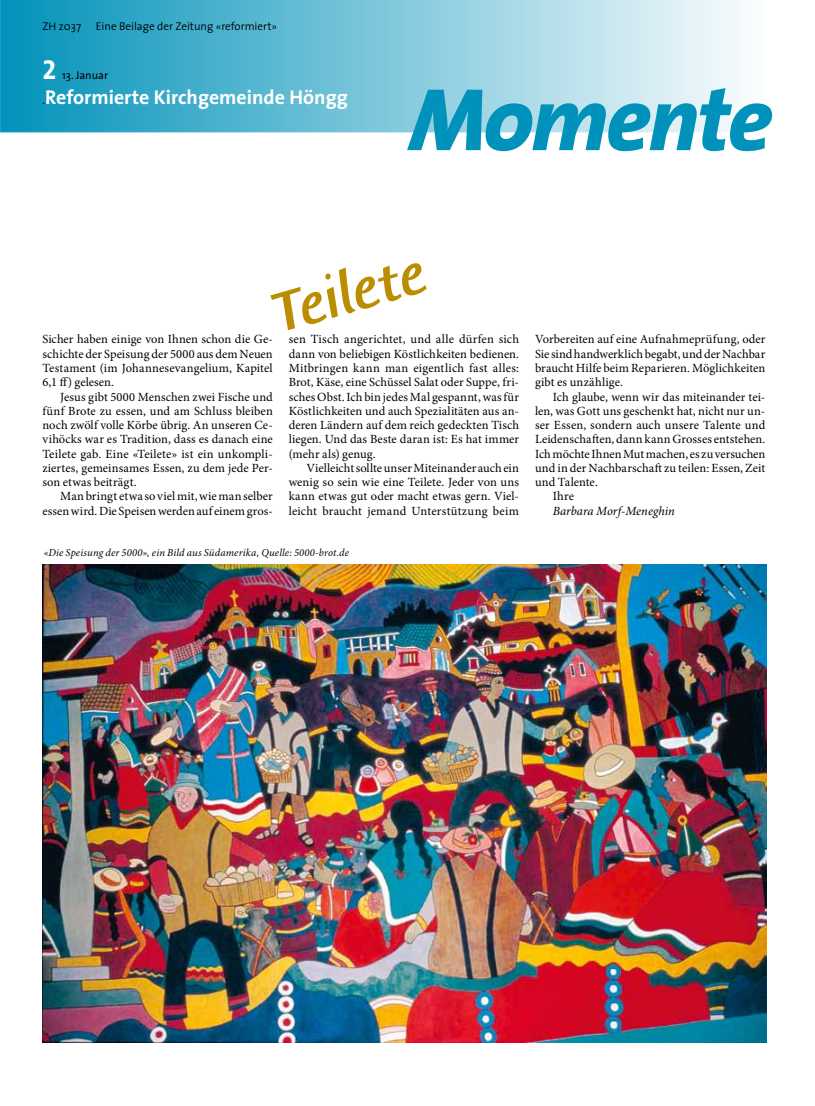
<style>
.page{position:relative;width:815px;height:1106px;background:#fff}
.page>*{position:absolute;margin:0;border:0;box-sizing:border-box;transform-origin:0 0}
.t1{font:italic 800 92px "The Sans";letter-spacing:-.03em;color:#0092ba}
.t2{font:italic 500 60px "Humana Sans ITC";color:#bb8d00}
.t3{font:27.5px "The Sans Bold Caps";color:#fff}
.t4{font:700 20px "The Sans";color:#fff}
.t5{font:12.5px/14.2px "Minion Pro";letter-spacing:.005em;color:#000;text-align:justify}
.t6{font:italic 12.5px "Minion Pro";letter-spacing:.005em;color:#000}
.t7{font:300 11.25px "The Sans";color:#000}
.t8{font:11.25px "The Sans";color:#000}
.t9{font:italic 10.62px "Minion Pro";letter-spacing:.015em;color:#000}
.s1{font-weight:400;font-size:11.25px;color:#000}
.s2{font-size:89.5px}
</style>
<div class="page">
<svg style="left:0;top:0;width:741px;height:132px;background:#7ac5da"></svg>
<img style="left:42px;top:564px;width:725px;height:478px">
<p class="t7" style="left:42px;top:17px;width:40px">ZH z037</p>
<p class="t7" style="left:96px;top:17px;width:183px">Eine Beilage der Zeitung «reformiert»</p>
<h3 class="t3" style="left:42px;top:47px;width:15px">2</h3>
<p class="t8" style="left:62px;top:66px;width:47px">13. Januar</p>
<h3 class="t4" style="left:43px;top:81px;width:307px"><span class="s1">.</span>Reformierte Kirchgemeinde Höngg</h3>
<h1 class="t1" style="left:409px;top:42px;width:365px"><span class="s2">M</span>omente</h1>
<h2 class="t2" style="left:266px;top:283px;width:157px;rotate:-16deg">Teilete</h2>
<p class="t5" style="left:42px;top:332px;width:232px">Sicher haben einige von Ihnen schon die Ge&shy;schichte der Speisung der 5000 aus dem Neuen Testament (im Johannesevangelium, Kapitel 6,1 ff) gelesen.</p>
<p class="t5" style="left:42px;top:389px;width:232px;text-indent:18px">Jesus gibt 5000 Menschen zwei Fische und fünf Brote zu essen, und am Schluss bleiben noch zwölf volle Körbe übrig. An unseren Ce&shy;vihöcks war es Tradition, dass es danach eine Teilete gab. Eine «Teilete» ist ein unkompli&shy;ziertes, gemeinsames Essen, zu dem jede Per&shy;son etwas beiträgt.</p>
<p class="t5" style="left:42px;top:489px;width:232px;text-align:right">Man bringt etwa so viel mit, wie man selber essen wird. Die Speisen werden auf einem gros-</p>
<p class="t5" style="left:289px;top:332px;width:232px">sen Tisch angerichtet, und alle dürfen sich dann von beliebigen Köstlichkeiten bedienen.<br>Mitbringen kann man eigentlich fast alles:<br>Brot, Käse, eine Schüssel Salat oder Suppe, fri&shy;sches Obst. Ich bin jedes Mal gespannt, was für Köstlichkeiten und auch Spezialitäten aus an&shy;deren Ländern auf dem reich gedeckten Tisch liegen. Und das Beste daran ist: Es hat immer (mehr als) genug.</p>
<p class="t5" style="left:289px;top:461px;width:232px;text-indent:18px">Vielleicht sollte unser Miteinander auch ein wenig so sein wie eine Teilete. Jeder von uns kann etwas gut oder macht etwas gern. Viel&shy;leicht braucht jemand Unterstützung beim</p>
<p class="t9" style="left:44px;top:545px;width:307px">«Die Speisung der 5000», ein Bild aus Südamerika, Quelle: 5000-brot.de</p>
<p class="t5" style="left:535px;top:332px;width:232px">Vorbereiten auf eine Aufnahmeprüfung, oder Sie sind handwerklich begabt, und der Nachbar braucht Hilfe beim Reparieren. Möglichkeiten gibt es unzählige.</p>
<p class="t5" style="left:553px;top:389px;width:214px">Ich glaube, wenn wir das miteinander tei-</p>
<p class="t5" style="left:535px;top:404px;width:232px">len, was Gott uns geschenkt hat, nicht nur un-</p>
<p class="t5" style="left:535px;top:418px;width:232px">ser Essen, sondern auch unsere Talente und</p>
<p class="t5" style="left:535px;top:432px;width:232px">Leidenschaften, dann kann Grosses entstehen.</p>
<p class="t5" style="left:535px;top:446px;width:232px">Ich möchte Ihnen Mut machen, es zu versuchen</p>
<p class="t5" style="left:535px;top:461px;width:232px">und in der Nachbarschaft zu teilen: Essen, Zeit</p>
<p class="t5" style="left:535px;top:475px;width:64px">und Talente.</p>
<p class="t5" style="left:553px;top:489px;width:23px">Ihre</p>
<p class="t6" style="left:553px;top:502px;width:124px">Barbara Morf-Meneghin</p>
</div>
